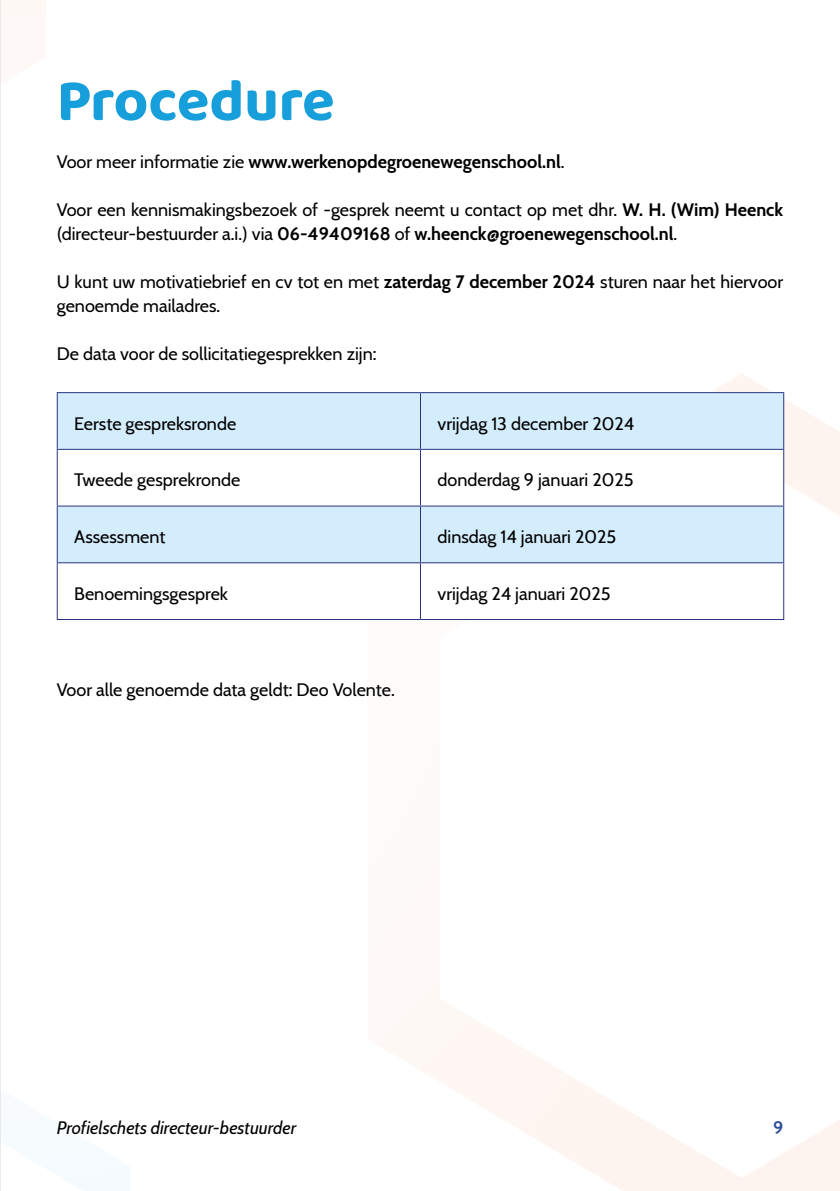
<style>
.page{position:relative;width:840px;height:1191px;background:#fff}
.page>*{position:absolute;margin:0;border:0;box-sizing:border-box;transform-origin:0 0}
.t1{font:700 60px "Baloo Chettan 2";letter-spacing:-.005em;color:#169fdb}
.t2{font:18px/24px "Cabin";color:#000}
.t3{font:700 18px "Cabin";color:#000}
.t4{font:italic 18px "Cabin";color:#000}
.t5{font:700 18px "Cabin";color:#2f4f9e}
.s1{font-weight:400}
.s2{font-weight:700}
</style>
<div class="page">
<svg style="left:90px;top:1183px;width:41px;height:8px"></svg>
<svg style="left:410px;top:374px;width:429px;height:817px"></svg>
<div style="left:58px;top:393px;width:724px;height:56px;background:#d4edfc"></div>
<svg style="left:58px;top:450px;width:724px;height:169px"></svg>
<hr style="left:57px;top:392px;width:363px;height:1px;background:#283583">
<hr style="left:57px;top:393px;width:1px;height:56px;background:#283583">
<hr style="left:420px;top:392px;width:363px;height:1px;background:#283583">
<hr style="left:420px;top:393px;width:1px;height:56px;background:#283583">
<hr style="left:782px;top:393px;width:1px;height:56px;background:#283583">
<hr style="left:57px;top:449px;width:363px;height:1px;background:#283583">
<hr style="left:57px;top:450px;width:1px;height:55px;background:#283583">
<hr style="left:420px;top:449px;width:363px;height:1px;background:#283583">
<hr style="left:420px;top:450px;width:1px;height:55px;background:#283583">
<hr style="left:782px;top:450px;width:1px;height:55px;background:#283583">
<hr style="left:57px;top:505px;width:363px;height:1px;background:#283583">
<hr style="left:57px;top:506px;width:1px;height:56px;background:#283583">
<hr style="left:420px;top:505px;width:363px;height:1px;background:#283583">
<hr style="left:420px;top:506px;width:1px;height:56px;background:#283583">
<hr style="left:782px;top:506px;width:1px;height:56px;background:#283583">
<hr style="left:57px;top:562px;width:363px;height:1px;background:#283583">
<hr style="left:57px;top:563px;width:1px;height:56px;background:#283583">
<hr style="left:420px;top:562px;width:363px;height:1px;background:#283583">
<hr style="left:420px;top:563px;width:1px;height:56px;background:#283583">
<hr style="left:782px;top:563px;width:1px;height:56px;background:#283583">
<hr style="left:57px;top:619px;width:363px;height:1px;background:#283583">
<hr style="left:420px;top:619px;width:363px;height:1px;background:#283583">
<hr style="left:0;top:0;width:1px;height:1191px;background:#dadada">
<h1 class="t1" style="left:57px;top:56px;width:279px">Procedure</h1>
<p class="t3" style="left:57px;top:147px;width:509px"><span class="s1">Voor meer informatie zie</span> www.werkenopdegroenewegenschool.nl<span class="s1">.</span></p>
<p class="t2" style="left:57px;top:197px;width:727px">Voor een kennismakingsbezoek of -gesprek neemt u contact op met dhr. <span class="s2">W. H. (Wim) Heenck </span>(directeur-bestuurder a.i.) via <span class="s2">06-49409168</span> of <span class="s2">w.heenck@groenewegenschool.nl</span>.</p>
<p class="t2" style="left:57px;top:269px;width:727px">U kunt uw motivatiebrief en cv tot en met <span class="s2">zaterdag 7 december 2024</span> sturen naar het hiervoor genoemde mailadres.</p>
<p class="t2" style="left:57px;top:341px;width:321px">De data voor de sollicitatiegesprekken zijn:</p>
<p class="t2" style="left:74px;top:410px;width:163px">Eerste gespreksronde</p>
<p class="t2" style="left:437px;top:410px;width:198px">vrijdag 13 december 2024</p>
<p class="t2" style="left:74px;top:467px;width:167px">Tweede gesprekronde</p>
<p class="t2" style="left:437px;top:467px;width:197px">donderdag 9 januari 2025</p>
<p class="t2" style="left:74px;top:523px;width:93px">Assessment</p>
<p class="t2" style="left:437px;top:523px;width:180px">dinsdag 14 januari 2025</p>
<p class="t2" style="left:74px;top:580px;width:155px">Benoemingsgesprek</p>
<p class="t2" style="left:437px;top:580px;width:175px">vrijdag 24 januari 2025</p>
<p class="t2" style="left:57px;top:677px;width:339px">Voor alle genoemde data geldt: Deo Volente.</p>
<p class="t4" style="left:57px;top:1113px;width:241px">Profielschets directeur-bestuurder</p>
<p class="t5" style="left:772px;top:1113px;width:12px">9</p>
</div>
